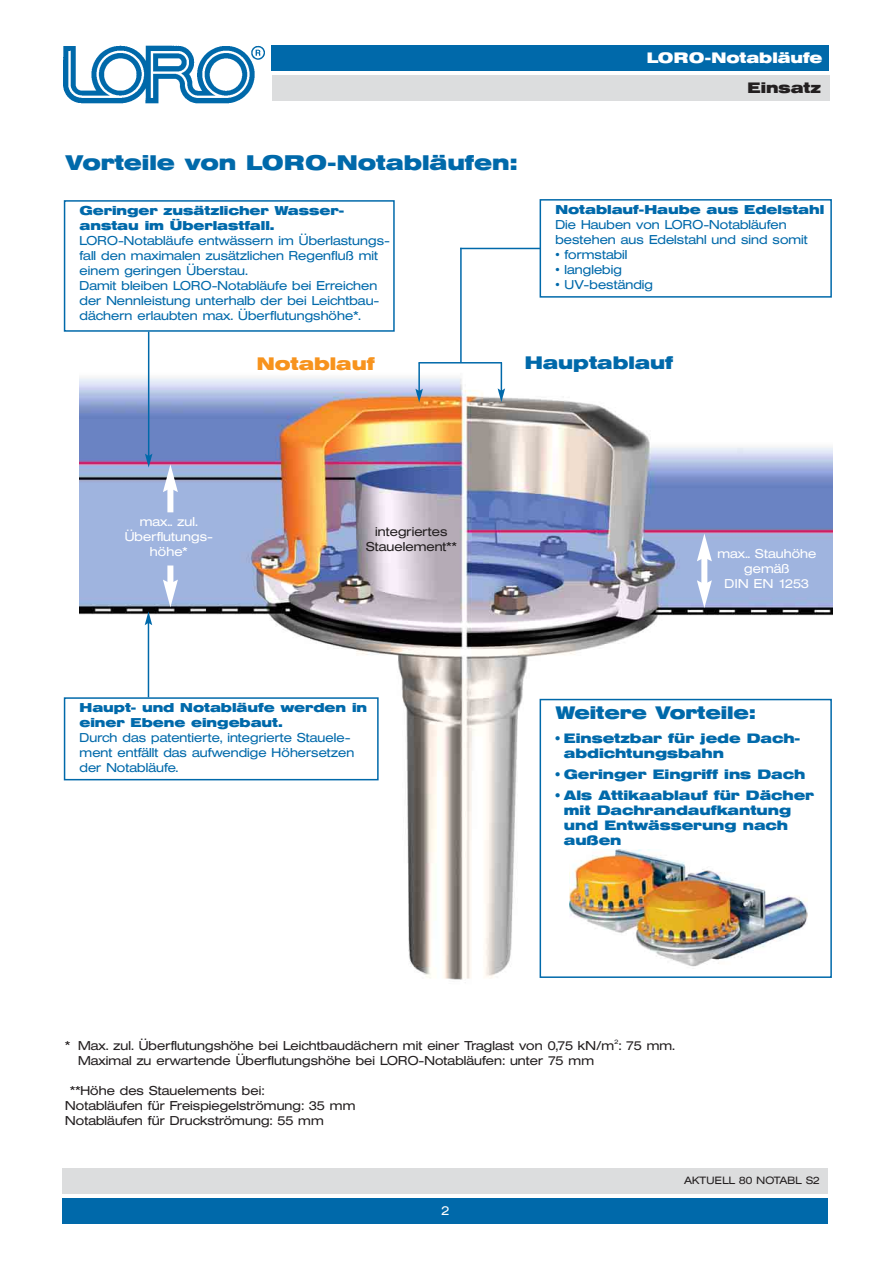
<style>
.page{position:relative;width:893px;height:1263px;background:#fff}
.page>*{position:absolute;margin:0;border:0;box-sizing:border-box;transform-origin:0 0}
.t1{font:700 21px "Helvetica Extended BQ";color:#0069aa}
.t2{font:700 18px "Helvetica Extended BQ";color:#0069aa}
.t3{font:700 18px "Helvetica Extended BQ";color:#f7931d}
.t4{font:700 15px "Helvetica Extended BQ";color:#fff}
.t5{font:700 15px "Helvetica Extended BQ";color:#231f20}
.t6{font:700 13.5px/15px "Helvetica Extended BQ";color:#0069aa}
.t7{font:300 12.75px/15px "Helvetica Extended BQ";color:#0069aa}
.t8{font:300 12.75px/15px "Helvetica Extended BQ";color:#231f20}
.t9{font:700 12.75px/15px "Helvetica Extended BQ";color:#0069aa}
.t10{font:300 12.75px/15px "Helvetica Extended BQ";color:#fff;text-align:center}
.t11{font:300 10.5px "Helvetica Extended BQ";color:#231f20}
.t12{font:300 6.3px "Helvetica Extended BQ";color:#231f20}
</style>
<div class="page">
<div style="left:63px;top:1198px;width:765px;height:25px;background:#0069aa"></div>
<div style="left:63px;top:1168px;width:765px;height:26px;background:#dcddde"></div>
<div style="left:271px;top:46px;width:557px;height:25px;background:#0069aa"></div>
<div style="left:272px;top:75px;width:557px;height:26px;background:#dcddde"></div>
<img style="left:63px;top:45px;width:202px;height:59px">
<img style="left:80px;top:368px;width:752px;height:612px">
<div style="left:64px;top:200px;width:330px;height:132px;border:2px solid #0069aa"></div>
<div style="left:539px;top:199px;width:292px;height:99px;border:2px solid #0069aa"></div>
<div style="left:64px;top:697px;width:314px;height:83px;border:2px solid #0069aa"></div>
<div style="left:167px;top:566px;width:6px;height:19px;background:#fff"></div>
<svg style="left:163px;top:580px;width:15px;height:27px"></svg>
<div style="left:167px;top:487px;width:6px;height:25px;background:#fff"></div>
<svg style="left:163px;top:464px;width:15px;height:28px"></svg>
<div style="left:701px;top:556px;width:6px;height:30px;background:#fff"></div>
<svg style="left:696px;top:534px;width:15px;height:27px"></svg>
<svg style="left:696px;top:580px;width:15px;height:28px"></svg>
<hr style="left:148px;top:623px;width:1px;height:74px;background:#0069aa">
<svg style="left:145px;top:611px;width:7px;height:14px"></svg>
<hr style="left:148px;top:332px;width:1px;height:124px;background:#0069aa">
<svg style="left:145px;top:454px;width:7px;height:14px"></svg>
<hr style="left:418px;top:362px;width:2px;height:29px;background:#0069aa">
<svg style="left:415px;top:389px;width:8px;height:14px"></svg>
<hr style="left:500px;top:363px;width:2px;height:28px;background:#0069aa">
<svg style="left:497px;top:388px;width:8px;height:14px"></svg>
<hr style="left:460px;top:248px;width:1px;height:114px;background:#0069aa">
<hr style="left:419px;top:362px;width:83px;height:2px;background:#0069aa">
<hr style="left:460px;top:248px;width:80px;height:1px;background:#0069aa">
<div style="left:561px;top:846px;width:250px;height:127px;background:#fff"></div>
<img style="left:569px;top:850px;width:238px;height:117px">
<div style="left:539px;top:699px;width:292px;height:279px;border:2px solid #0069aa"></div>
<h1 class="t1" style="left:65px;top:154px;width:453px">Vorteile von LORO-Notabläufen:</h1>
<p class="t9" style="left:80px;top:204px;width:266px">Geringer zusätzlicher Wasser&shy;anstau im Überlastfall.</p>
<p class="t7" style="left:80px;top:234px;width:312px">LORO-Notabläufe entwässern im Überlastungs&shy;fall den maximalen zusätzlichen Regenfluß mit einem geringen Überstau.<br>Damit bleiben LORO-Notabläufe bei Erreichen der Nennleistung unterhalb der bei Leichtbau&shy;dächern erlaubten max. Überflutungshöhe*.</p>
<p class="t4" style="left:646px;top:52px;width:177px">LORO-Notabläufe</p>
<p class="t5" style="left:747px;top:82px;width:75px">Einsatz</p>
<p class="t9" style="left:555px;top:203px;width:270px">Notablauf-Haube aus Edelstahl</p>
<p class="t7" style="left:555px;top:218px;width:254px">Die Hauben von LORO-Notabläufen bestehen aus Edelstahl und sind somit</p>
<p class="t7" style="left:555px;top:248px;width:74px">• formstabil</p>
<p class="t7" style="left:555px;top:263px;width:68px">• langlebig</p>
<p class="t7" style="left:555px;top:278px;width:99px">• UV-beständig</p>
<h2 class="t3" style="left:257px;top:356px;width:119px">Notablauf</h2>
<h2 class="t2" style="left:525px;top:355px;width:150px">Hauptablauf</h2>
<p class="t10" style="left:125px;top:515px;width:89px">max.. zul.<br>Überflutungs&shy;höhe*</p>
<p class="t8" style="left:366px;top:525px;width:92px;text-align:center">integriertes<br>Stauelement**</p>
<p class="t10" style="left:717px;top:548px;width:101px">max.. Stauhöhe gemäß<br>DIN EN 1253</p>
<p class="t9" style="left:80px;top:701px;width:289px">Haupt- und Notabläufe werden in einer Ebene eingebaut.</p>
<p class="t7" style="left:80px;top:731px;width:276px">Durch das patentierte, integrierte Stauele&shy;ment entfällt das aufwendige Höhersetzen der Notabläufe.</p>
<h2 class="t2" style="left:555px;top:705px;width:201px">Weitere Vorteile:</h2>
<p class="t6" style="left:564px;top:732px;width:238px;text-indent:-9px">• Einsetzbar für jede Dach&shy;abdichtungsbahn</p>
<p class="t6" style="left:555px;top:768px;width:251px">• Geringer Eingriff ins Dach</p>
<p class="t6" style="left:564px;top:789px;width:252px;text-indent:-9px">• Als Attikaablauf für Dächer mit Dachrandaufkantung und Entwässerung nach außen</p>
<p class="t8" style="left:65px;top:1039px;width:611px">* Max. zul. Überflutungshöhe bei Leichtbaudächern mit einer Traglast von 0,75 kN/m : 75 mm.</p>
<p class="t12" style="left:614px;top:1039px;width:5px">2</p>
<p class="t8" style="left:78px;top:1054px;width:517px">Maximal zu erwartende Überflutungshöhe bei LORO-Notabläufen: unter 75 mm</p>
<p class="t8" style="left:65px;top:1084px;width:291px;text-indent:5px">**Höhe des Stauelements bei:<br>Notabläufen für Freispiegelströmung: 35 mm<br>Notabläufen für Druckströmung: 55 mm</p>
<p class="t10" style="left:441px;top:1204px;width:9px">2</p>
<p class="t11" style="left:684px;top:1177px;width:137px">AKTUELL 80 NOTABL S2</p>
</div>
